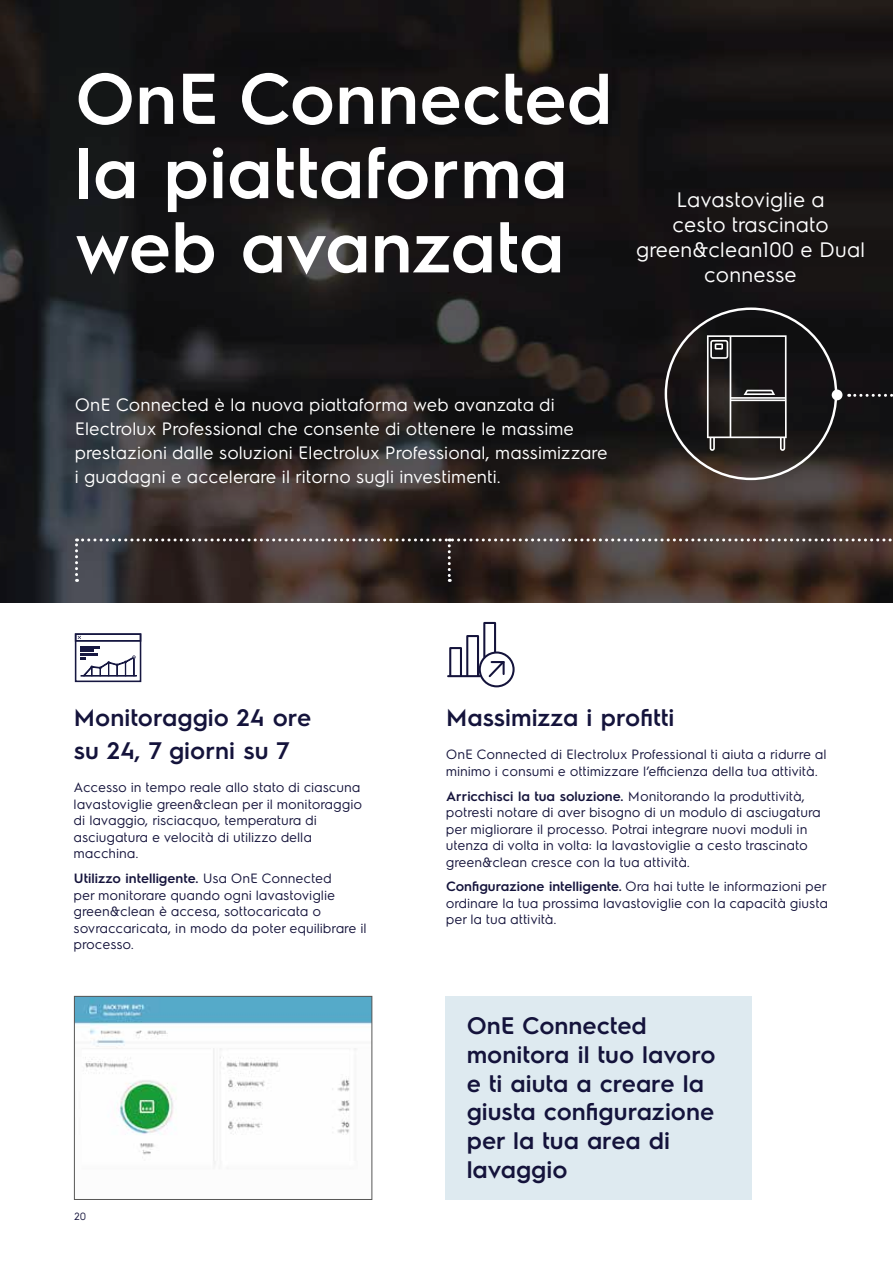
<style>
.page{position:relative;width:893px;height:1263px;background:#fff}
.page>*{position:absolute;margin:0;border:0;box-sizing:border-box;transform-origin:0 0}
.t1{font:600 72px/74.2px "Electrolux Sans";color:#fff}
.t2{font:600 24px/28.8px "Electrolux Sans";color:#14133b}
.t3{font:21px/25.2px "Electrolux Sans";color:#fff;text-align:center}
.t4{font:18px/24px "Electrolux Sans";color:#fff}
.t5{font:13.5px/16.5px "Electrolux Sans";color:#14133b}
.t6{font:10.5px "Electrolux Sans";color:#14133b}
.s1{font-weight:600}
</style>
<div class="page">
<div style="left:446px;top:996px;width:306px;height:204px;background:#deeaf0"></div>
<svg style="left:0;top:0;width:893px;height:602px;background:#1f1c1c"></svg>
<svg style="left:75px;top:633px;width:67px;height:49px"></svg>
<hr style="left:448px;top:675px;width:32px;height:2px;background:#14133b">
<div style="left:449px;top:647px;width:13px;height:30px;border:2px solid #14133b"></div>
<div style="left:466px;top:635px;width:13px;height:42px;border:2px solid #14133b"></div>
<div style="left:479px;top:651px;width:36px;height:36px;border:2px solid #14133b;border-radius:50%"></div>
<svg style="left:482px;top:621px;width:24px;height:58px"></svg>
<svg style="left:75px;top:538px;width:818px;height:44px;background:#443632"></svg>
<div style="left:832px;top:390px;width:10px;height:10px;background:#fff;border-radius:50%"></div>
<svg style="left:849px;top:394px;width:44px;height:3px"></svg>
<svg style="left:707px;top:335px;width:80px;height:116px;background:#393737"></svg>
<img style="left:76px;top:998px;width:294px;height:167px">
<div style="left:74px;top:996px;width:298px;height:204px;border:1px solid #575756"></div>
<h1 class="t1" style="left:75px;top:57px;width:539px">OnE Connected la piattaforma web avanzata</h1>
<h3 class="t3" style="left:636px;top:186px;width:230px">Lavastoviglie a<br>cesto trascinato green&amp;clean100 e Dual connesse</h3>
<p class="t4" style="left:75px;top:391px;width:534px">OnE Connected è la nuova piattaforma web avanzata di Electrolux Professional che consente di ottenere le massime prestazioni dalle soluzioni Electrolux Professional, massimizzare i guadagni e accelerare il ritorno sugli investimenti.</p>
<h2 class="t2" style="left:74px;top:700px;width:239px;line-height:33px">Monitoraggio 24 ore su 24, 7 giorni su 7</h2>
<p class="t5" style="left:74px;top:778px;width:290px">Accesso in tempo reale allo stato di ciascuna lavastoviglie green&amp;clean per il monitoraggio di lavaggio, risciacquo, temperatura di asciugatura e velocità di utilizzo della macchina.</p>
<p class="t5" style="left:74px;top:869px;width:294px"><span class="s1">Utilizzo intelligente.</span> Usa OnE Connected<br>per monitorare quando ogni lavastoviglie green&amp;clean è accesa, sottocaricata o sovraccaricata, in modo da poter equilibrare il processo.</p>
<p class="t6" style="left:74px;top:1209px;width:13px">20</p>
<h2 class="t2" style="left:446px;top:702px;width:230px">Massimizza i profitti</h2>
<p class="t5" style="left:446px;top:745px;width:382px">OnE Connected di Electrolux Professional ti aiuta a ridurre al minimo i consumi e ottimizzare l’efficienza della tua attività.</p>
<p class="t5" style="left:446px;top:787px;width:376px"><span class="s1">Arricchisci la tua soluzione.</span> Monitorando la produttività, potresti notare di aver bisogno di un modulo di asciugatura per migliorare il processo. Potrai integrare nuovi moduli in utenza di volta in volta: la lavastoviglie a cesto trascinato green&amp;clean cresce con la tua attività.</p>
<p class="t5" style="left:446px;top:877px;width:384px;text-align:justify"><span class="s1">Configurazione intelligente.</span> Ora hai tutte le informazioni per ordinare la tua prossima lavastoviglie con la capacità giusta per la tua attività.</p>
<h2 class="t2" style="left:467px;top:1010px;width:250px">OnE Connected monitora il tuo lavoro e ti aiuta a creare la giusta configurazione per la tua area di lavaggio</h2>
</div>
